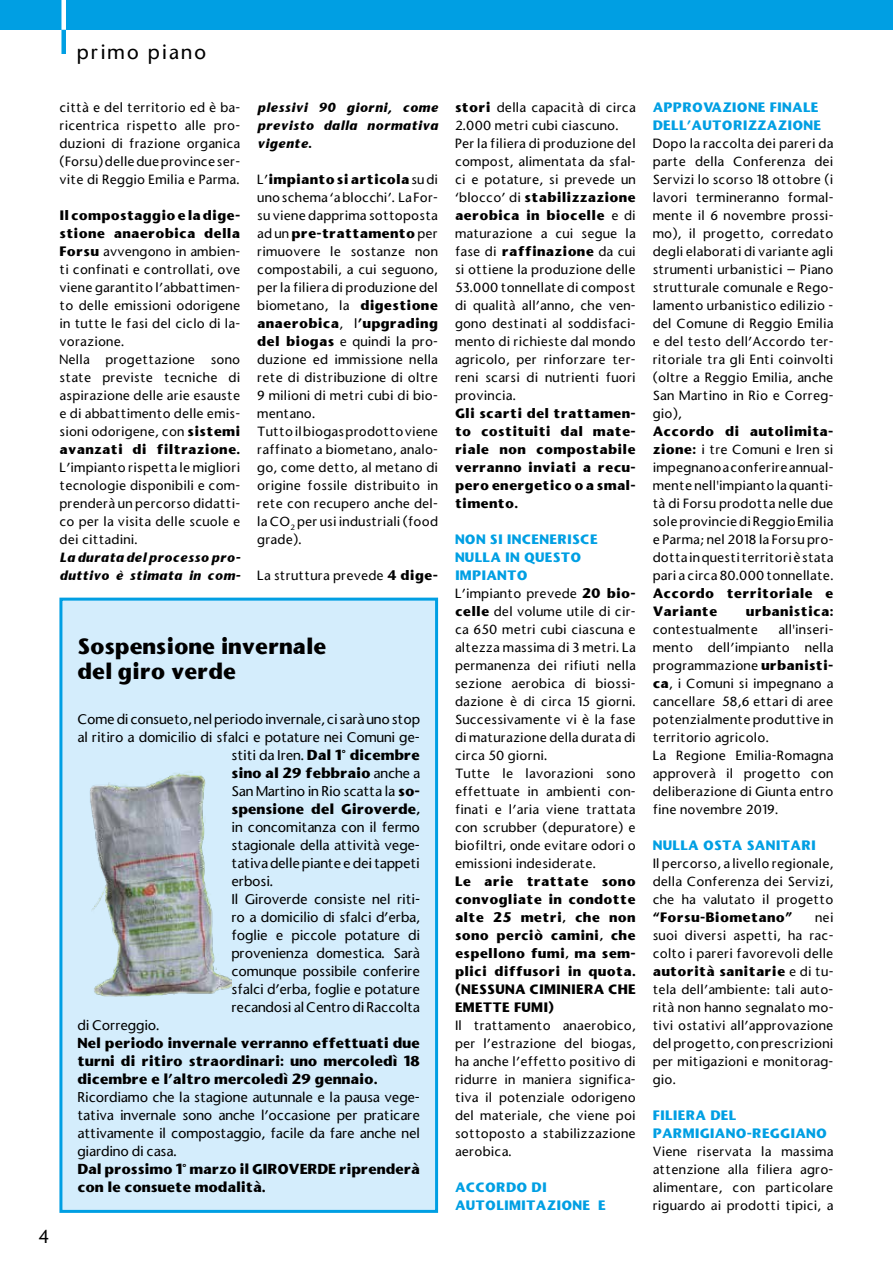
<style>
.page{position:relative;width:893px;height:1263px;background:#fff}
.page>*{position:absolute;margin:0;border:0;box-sizing:border-box;transform-origin:0 0}
.t1{font:700 21px/25.2px "Stone Sans";letter-spacing:-.01em;color:#000}
.t2{font:500 19.5px "Stone Sans";letter-spacing:.1em;color:#000}
.t3{font:500 18px "Stone Sans";color:#000}
.t4{font:500 13.5px/18px "Stone Sans";letter-spacing:-.01em;color:#000;text-align:right}
.t5{font:700 13.5px/18px "Stone Sans";letter-spacing:-.01em;color:#000;text-align:justify}
.t6{font:500 12.75px/18px "Stone Sans";letter-spacing:.02em;color:#000;text-align:justify}
.t7{font:700 12.75px/18px "Stone Sans";letter-spacing:.02em;color:#000;text-align:justify}
.t8{font:700 12.75px/18px "Stone Sans";letter-spacing:.02em;color:#009fe3}
.t9{font:italic 700 12.75px/18px "Stone Sans";letter-spacing:.02em;color:#000}
.s1{font-weight:700}
.s2{font-weight:700;color:#009fe3}
</style>
<div class="page">
<div style="left:0;top:0;width:893px;height:30px;background:#009fe3"></div>
<div style="left:61px;top:30px;width:5px;height:24px;background:#009fe3"></div>
<div style="left:61px;top:0;width:5px;height:30px;background:#fff"></div>
<div style="left:59px;top:598px;width:379px;height:615px;background:#d4edfc;border:3px solid #009fe3"></div>
<img style="left:90px;top:771px;width:141px;height:226px">
<h2 class="t2" style="left:77px;top:39px;width:131px">primo piano</h2>
<p class="t6" style="left:60px;top:98px;width:182px">città e del territorio ed è ba&shy;ricentrica rispetto alle pro&shy;duzioni di frazione organica (Forsu) delle due province ser&shy;vite di Reggio Emilia e Parma.</p>
<p class="t6" style="left:60px;top:206px;width:182px;text-align:left"><span class="s1">Il compostaggio e la dige&shy;stione anaerobica della<br>Forsu</span> avvengono in ambien&shy;ti confinati e controllati, ove viene garantito l’abbattimen&shy;to delle emissioni odorigene in tutte le fasi del ciclo di la&shy;vorazione.<br>Nella progettazione sono state previste tecniche di aspirazione delle arie esauste e di abbattimento delle emis&shy;sioni odorigene, con <span class="s1">sistemi avanzati di filtrazione.</span></p>
<p class="t6" style="left:60px;top:458px;width:182px">L’impianto rispetta le migliori tecnologie disponibili e com&shy;prenderà un percorso didatti&shy;co per la visita delle scuole e dei cittadini.</p>
<p class="t9" style="left:60px;top:548px;width:182px">La durata del processo pro&shy;duttivo è stimata in com-</p>
<p class="t9" style="left:257px;top:98px;width:182px;text-align:justify">plessivi 90 giorni, come previsto dalla normativa vigente.</p>
<p class="t6" style="left:257px;top:170px;width:182px;text-align:left">L’<span class="s1">impianto si articola</span> su di uno schema ‘a blocchi’. La For&shy;su viene dapprima sottoposta ad un <span class="s1">pre-trattamento</span> per rimuovere le sostanze non compostabili, a cui seguono, per la filiera di produzione del biometano, la <span class="s1">digestione anaerobica</span>, l<span class="s1">’upgrading del biogas</span> e quindi la pro&shy;duzione ed immissione nella rete di distribuzione di oltre<br>9 milioni di metri cubi di bio&shy;mentano.<br>Tutto il biogas prodotto viene raffinato a biometano, analo&shy;go, come detto, al metano di origine fossile distribuito in rete con recupero anche del&shy;la CO<sub>2</sub> per usi industriali (food grade).</p>
<p class="t6" style="left:257px;top:566px;width:182px">La struttura prevede <span class="s1">4 dige-</span></p>
<h3 class="t3" style="left:38px;top:1225px;width:12px">4</h3>
<h1 class="t1" style="left:77px;top:633px;width:251px">Sospensione invernale del giro verde</h1>
<p class="t4" style="left:77px;top:710px;width:344px">Come di consueto, nel periodo invernale, ci sarà uno stop al ritiro a domicilio di sfalci e potature nei Comuni ge&shy;stiti da Iren. <span class="s1">Dal 1° dicembre<br>sino al 29 febbraio</span> anche a<br>San Martino in Rio scatta la <span class="s1">so-<br>spensione del Giroverde,</span></p>
<p class="t4" style="left:231px;top:818px;width:190px;text-align:left">in concomitanza con il fermo stagionale della attività vege&shy;tativa delle piante e dei tappeti erbosi.<br>Il Giroverde consiste nel riti&shy;ro a domicilio di sfalci d’erba, foglie e piccole potature di provenienza domestica. Sarà comunque possibile conferire sfalci d’erba, foglie e potature recandosi al Centro di Raccolta</p>
<p class="t4" style="left:77px;top:1016px;width:83px">di Correggio.</p>
<p class="t5" style="left:77px;top:1033px;width:344px">Nel periodo invernale verranno effettuati due turni di ritiro straordinari: uno mercoledì 18 dicembre e l’altro mercoledì 29 gennaio.</p>
<p class="t4" style="left:77px;top:1088px;width:344px;text-align:justify">Ricordiamo che la stagione autunnale e la pausa vege&shy;tativa invernale sono anche l’occasione per praticare attivamente il compostaggio, facile da fare anche nel giardino di casa.</p>
<p class="t5" style="left:77px;top:1159px;width:344px">Dal prossimo 1° marzo il GIROVERDE riprenderà con le consuete modalità.</p>
<p class="t6" style="left:455px;top:98px;width:182px;text-align:left"><span class="s1">stori</span> della capacità di circa<br>2.000 metri cubi ciascuno.<br>Per la filiera di produzione del compost, alimentata da sfal&shy;ci e potature, si prevede un ‘blocco’ di <span class="s1">stabilizzazione aerobica in biocelle</span> e di maturazione a cui segue la fase di <span class="s1">raffinazione</span> da cui si ottiene la produzione delle<br>53.000 tonnellate di compost di qualità all’anno, che ven&shy;gono destinati al soddisfaci&shy;mento di richieste dal mondo agricolo, per rinforzare ter&shy;reni scarsi di nutrienti fuori provincia.</p>
<p class="t7" style="left:455px;top:404px;width:182px">Gli scarti del trattamen&shy;to costituiti dal mate&shy;riale non compostabile verranno inviati a recu&shy;pero energetico o a smal&shy;timento.</p>
<p class="t6" style="left:455px;top:530px;width:182px;text-align:left"><span class="s2">NON SI INCENERISCE<br>NULLA IN QUESTO<br>IMPIANTO<br></span>L’impianto prevede <span class="s1">20 bio&shy;celle</span> del volume utile di cir&shy;ca 650 metri cubi ciascuna e altezza massima di 3 metri. La permanenza dei rifiuti nella sezione aerobica di biossi&shy;dazione è di circa 15 giorni.<br>Successivamente vi è la fase di maturazione della durata di circa 50 giorni.<br>Tutte le lavorazioni sono effettuate in ambienti con&shy;finati e l’aria viene trattata con scrubber (depuratore) e biofiltri, onde evitare odori o emissioni indesiderate.</p>
<p class="t7" style="left:455px;top:872px;width:182px">Le arie trattate sono convogliate in condotte alte 25 metri, che non sono perciò camini, che espellono fumi, ma sem&shy;plici diffusori in quota. (NESSUNA CIMINIERA CHE EMETTE FUMI)</p>
<p class="t6" style="left:455px;top:1016px;width:182px">Il trattamento anaerobico, per l’estrazione del biogas, ha anche l’effetto positivo di ridurre in maniera significa&shy;tiva il potenziale odorigeno del materiale, che viene poi sottoposto a stabilizzazione aerobica.</p>
<p class="t8" style="left:455px;top:1178px;width:152px">ACCORDO DI<br>AUTOLIMITAZIONE E</p>
<p class="t8" style="left:653px;top:98px;width:170px">APPROVAZIONE FINALE<br>DELL’AUTORIZZAZIONE</p>
<p class="t6" style="left:653px;top:134px;width:182px">Dopo la raccolta dei pareri da parte della Conferenza dei Servizi lo scorso 18 ottobre (i lavori termineranno formal&shy;mente il 6 novembre prossi&shy;mo), il progetto, corredato degli elaborati di variante agli strumenti urbanistici – Piano strutturale comunale e Rego&shy;lamento urbanistico edilizio - del Comune di Reggio Emilia e del testo dell’Accordo ter&shy;ritoriale tra gli Enti coinvolti (oltre a Reggio Emilia, anche San Martino in Rio e Correg&shy;gio),</p>
<p class="t6" style="left:653px;top:422px;width:182px"><span class="s1">Accordo di autolimita&shy;zione:</span> i tre Comuni e Iren si impegnano a conferire annual&shy;mente nell'impianto la quanti&shy;tà di Forsu prodotta nelle due sole provincie di Reggio Emilia e Parma; nel 2018 la Forsu pro&shy;dotta in questi territori è stata pari a circa 80.000 tonnellate.</p>
<p class="t7" style="left:653px;top:584px;width:182px">Accordo territoriale e<br>Variante</p>
<p class="t7" style="left:746px;top:602px;width:89px">urbanistica:</p>
<p class="t6" style="left:653px;top:620px;width:107px">contestualmente</p>
<p class="t6" style="left:653px;top:620px;width:182px;text-align:left;text-indent:126px">all'inseri&shy;mento dell’impianto nella programmazione <span class="s1">urbanisti&shy;ca</span>, i Comuni si impegnano a cancellare 58,6 ettari di aree potenzialmente produttive in territorio agricolo.<br>La Regione Emilia-Romagna approverà il progetto con deliberazione di Giunta entro fine novembre 2019.</p>
<p class="t8" style="left:653px;top:836px;width:165px">NULLA OSTA SANITARI</p>
<p class="t6" style="left:653px;top:854px;width:182px">Il percorso, a livello regionale, della Conferenza dei Servizi, che ha valutato il progetto</p>
<p class="t7" style="left:653px;top:908px;width:141px">“Forsu-Biometano”</p>
<p class="t6" style="left:653px;top:908px;width:182px;text-indent:162px">nei suoi diversi aspetti, ha rac&shy;colto i pareri favorevoli delle <span class="s1">autorità sanitarie</span> e di tu&shy;tela dell’ambiente: tali auto&shy;rità non hanno segnalato mo&shy;tivi ostativi all’approvazione del progetto, con prescrizioni per mitigazioni e monitorag&shy;gio.</p>
<p class="t8" style="left:653px;top:1106px;width:176px">FILIERA DEL<br>PARMIGIANO-REGGIANO</p>
<p class="t6" style="left:653px;top:1142px;width:182px">Viene riservata la massima attenzione alla filiera agro&shy;alimentare, con particolare riguardo ai prodotti tipici, a</p>
</div>
